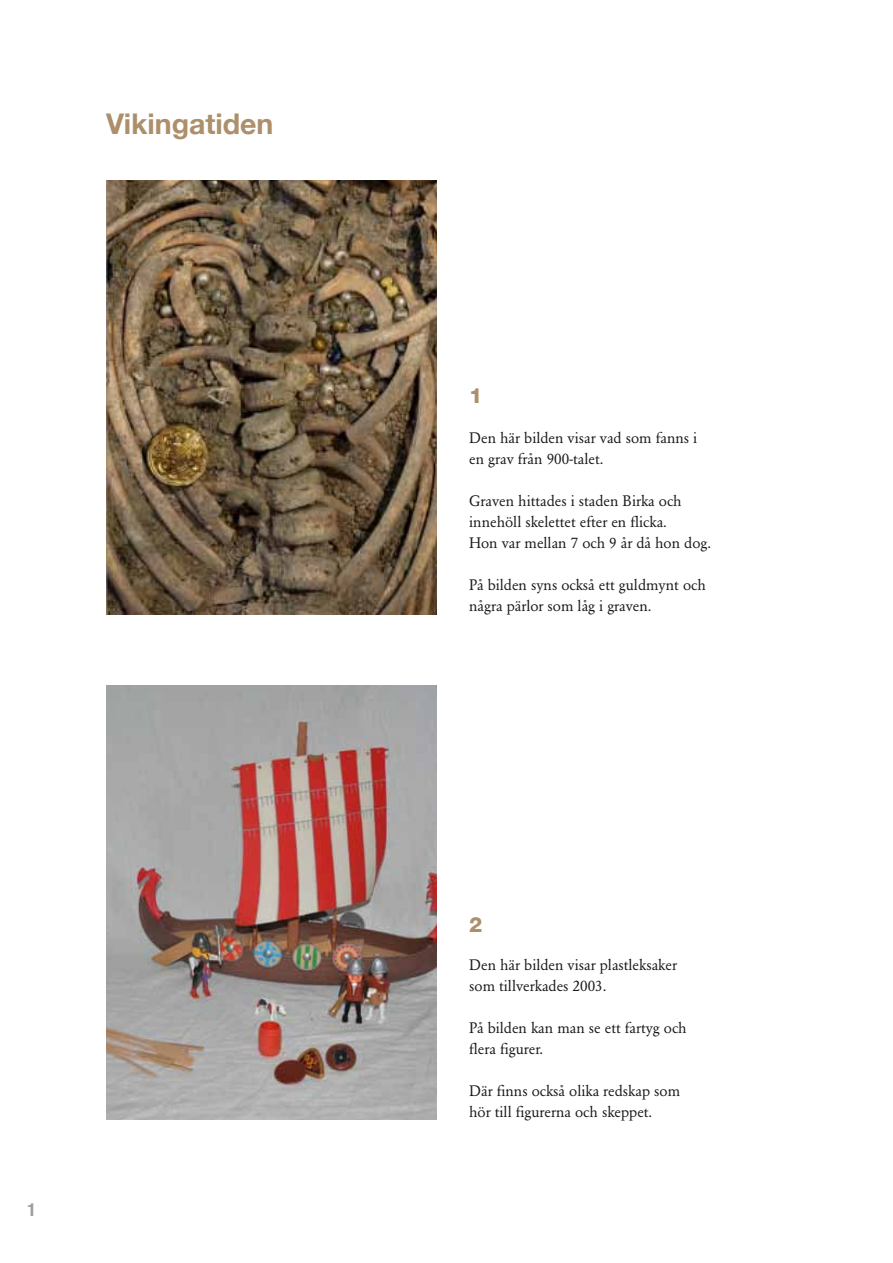
<style>
.page{position:relative;width:893px;height:1263px;background:#fff}
.page>*{position:absolute;margin:0;border:0;box-sizing:border-box;transform-origin:0 0}
.t1{font:700 28.5px "Helvetica Neue";color:#ad8f6b}
.t2{font:800 21px "Helvetica Neue";color:#ad8f6b}
.t3{font:700 condensed 18px "Helvetica Neue";color:#9c9e9f}
.t4{font:15px/21px "Garamond BE";color:#1a171c}
</style>
<div class="page">
<img style="left:106px;top:181px;width:331px;height:433px">
<img style="left:106px;top:686px;width:331px;height:433px">
<h1 class="t1" style="left:106px;top:106px;width:169px">Vikingatiden</h1>
<p class="t3" style="left:28px;top:1198px;width:10px">1</p>
<h2 class="t2" style="left:469px;top:383px;width:15px">1</h2>
<p class="t4" style="left:469px;top:427px;width:230px">Den här bilden visar vad som fanns i en grav från 900-talet.</p>
<p class="t4" style="left:469px;top:490px;width:243px">Graven hittades i staden Birka och innehöll skelettet efter en flicka.<br>Hon var mellan 7 och 9 år då hon dog.</p>
<p class="t4" style="left:469px;top:574px;width:238px">På bilden syns också ett guldmynt och några pärlor som låg i graven.</p>
<h2 class="t2" style="left:469px;top:912px;width:15px">2</h2>
<p class="t4" style="left:469px;top:954px;width:209px">Den här bilden visar plastleksaker som tillverkades 2003.</p>
<p class="t4" style="left:469px;top:1017px;width:219px">På bilden kan man se ett fartyg och flera figurer.</p>
<p class="t4" style="left:469px;top:1080px;width:212px">Där finns också olika redskap som hör till figurerna och skeppet.</p>
</div>
